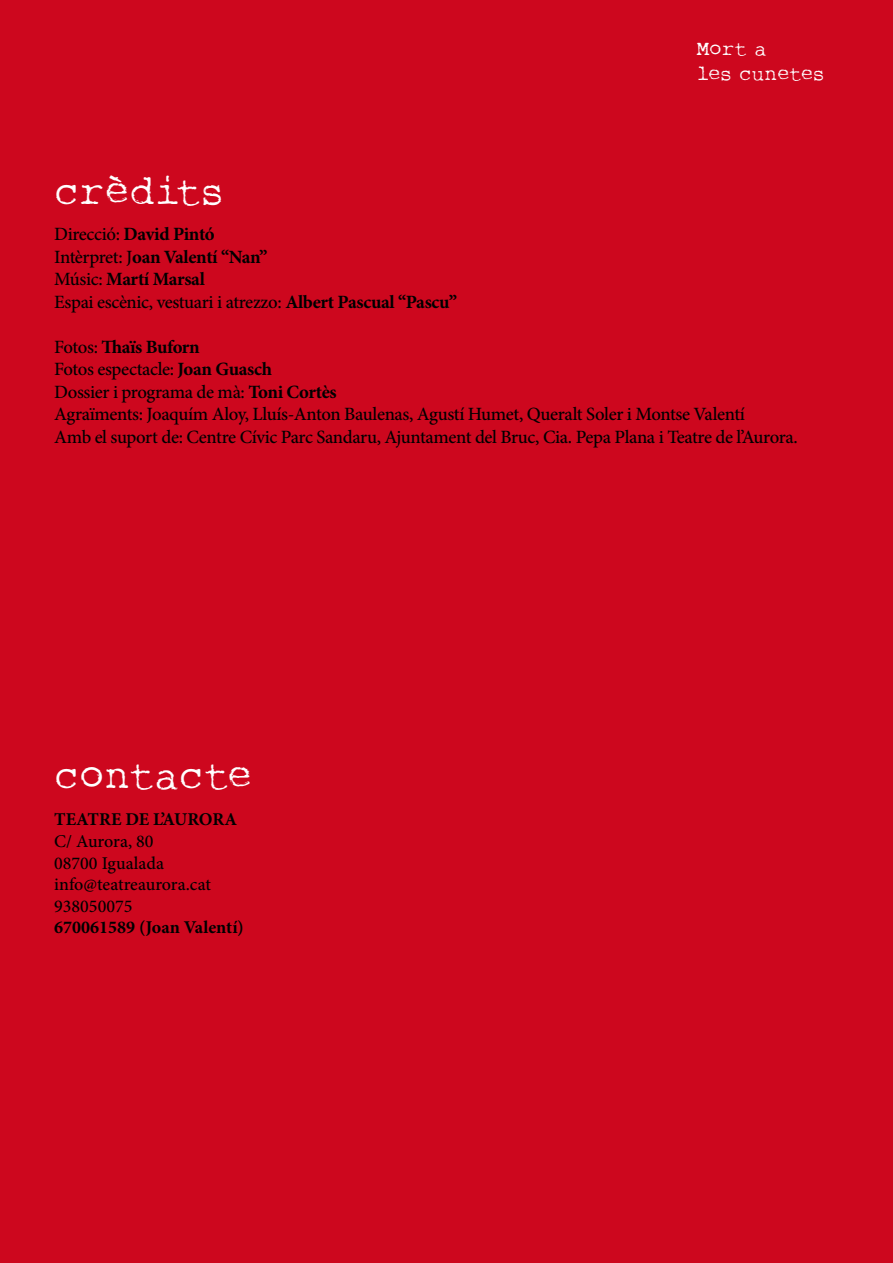
<style>
.page{position:relative;width:893px;height:1263px;background:#cd071e}
.page>*{position:absolute;margin:0;border:0;box-sizing:border-box;transform-origin:0 0}
.t1{font:42px "Rough Typewriter";color:#fff}
.t2{font:21px/25.2px "Rough Typewriter";color:#fff}
.t3{font:500 18.75px/22.5px "Minion Pro";letter-spacing:-.02em;color:#000}
.t4{font:500 18px/21.6px "Minion Pro";color:#000}
.t5{font:700 18px "Minion Pro";color:#000}
.s1{font-weight:700}
</style>
<div class="page">
<h1 class="t1" style="left:54px;top:167px;width:173px">crèdits</h1>
<p class="t2" style="left:697px;top:37px;width:130px">Mort a<br>les cunetes</p>
<p class="t3" style="left:54px;top:223px;width:404px">Direcció: <span class="s1">David Pintó<br></span>Intèrpret: J<span class="s1">oan Valentí “Nan”<br></span>Músic: <span class="s1">Martí Marsal<br></span>Espai escènic, vestuari i atrezzo: <span class="s1">Albert Pascual “Pascu”</span></p>
<p class="t3" style="left:54px;top:335px;width:745px">Fotos: <span class="s1">Thaïs Buforn<br></span>Fotos espectacle: <span class="s1">Joan Guasch<br></span>Dossier i programa de mà: <span class="s1">Toni Cortès<br></span>Agraïments: Joaquím Aloy, Lluís-Anton Baulenas, Agustí Humet, Queralt Soler i Montse Valentí<br>Amb el suport de: Centre Cívic Parc Sandaru, Ajuntament del Bruc, Cia. Pepa Plana i Teatre de l’Aurora.</p>
<h1 class="t1" style="left:54px;top:751px;width:200px">contacte</h1>
<p class="t5" style="left:54px;top:807px;width:185px">TEATRE DE L’AURORA</p>
<p class="t4" style="left:54px;top:830px;width:158px">C/ Aurora, 80<br>08700 Igualada info@teatreaurora.cat<br>938050075</p>
<p class="t5" style="left:54px;top:915px;width:191px">670061589 (Joan Valentí)</p>
</div>
